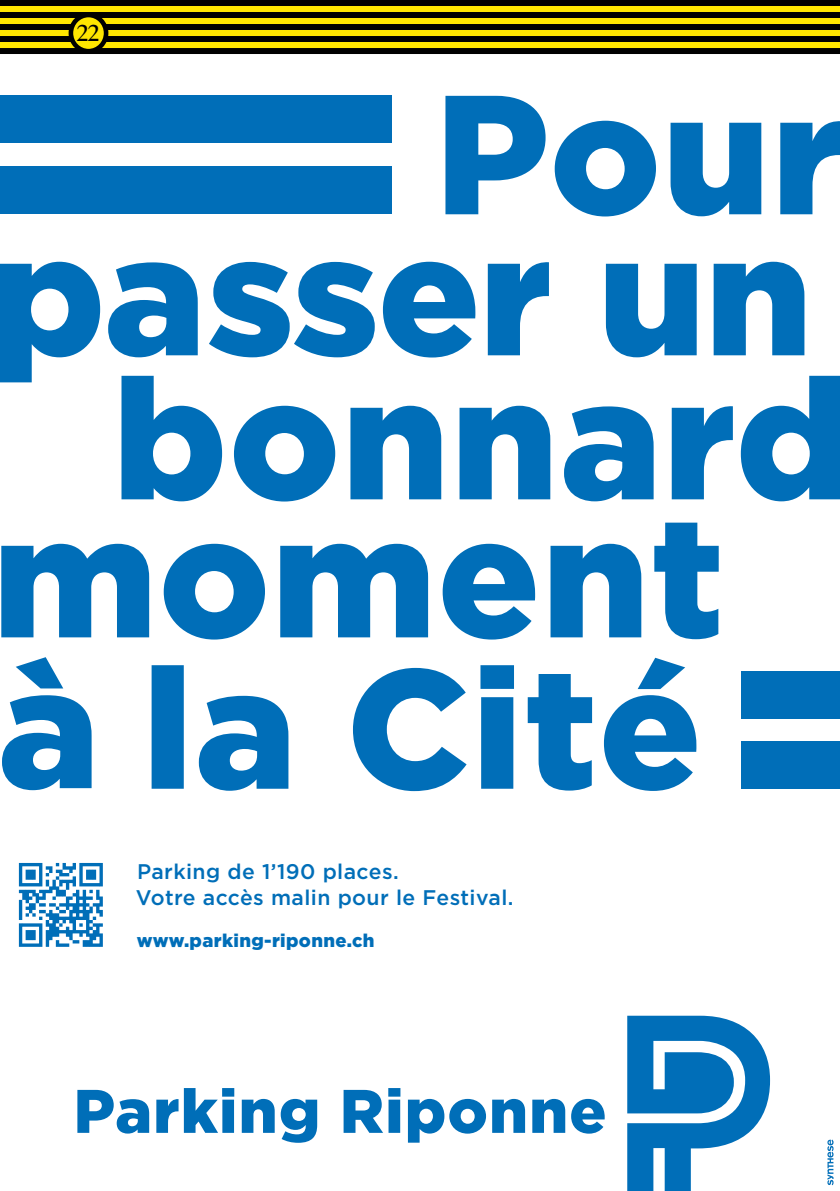
<style>
.page{position:relative;width:840px;height:1191px;background:#fff}
.page>*{position:absolute;margin:0;border:0;box-sizing:border-box;transform-origin:0 0}
.t1{font:22px "Suisse Works";color:#000}
.t2{font:500 21.2px/25.4px "Gotham";letter-spacing:.02em;color:#006eb8}
.t3{font:900 18.4px "Gotham";letter-spacing:.02em;color:#006eb8}
</style>
<div class="page">
<div style="left:0;top:0;width:839px;height:6px;background:#000"></div>
<div style="left:0;top:24px;width:839px;height:6px;background:#000"></div>
<div style="left:0;top:12px;width:839px;height:6px;background:#000"></div>
<div style="left:0;top:36px;width:839px;height:6px;background:#000"></div>
<div style="left:0;top:48px;width:839px;height:6px;background:#000"></div>
<div style="left:0;top:6px;width:839px;height:6px;background:#ffe600"></div>
<div style="left:0;top:30px;width:839px;height:6px;background:#ffe600"></div>
<div style="left:0;top:18px;width:839px;height:6px;background:#ffe600"></div>
<div style="left:0;top:42px;width:839px;height:6px;background:#ffe600"></div>
<svg style="left:827px;top:1139px;width:6px;height:46px"></svg>
<svg style="left:627px;top:1015px;width:142px;height:176px"></svg>
<svg style="left:77px;top:1089px;width:72px;height:44px"></svg>
<svg style="left:156px;top:1099px;width:22px;height:33px"></svg>
<svg style="left:184px;top:1088px;width:50px;height:44px"></svg>
<svg style="left:242px;top:1099px;width:32px;height:33px"></svg>
<svg style="left:280px;top:1099px;width:37px;height:43px"></svg>
<svg style="left:343px;top:1088px;width:57px;height:44px"></svg>
<svg style="left:407px;top:1099px;width:79px;height:43px"></svg>
<svg style="left:492px;top:1099px;width:33px;height:33px"></svg>
<svg style="left:532px;top:1099px;width:33px;height:33px"></svg>
<svg style="left:571px;top:1099px;width:33px;height:34px"></svg>
<svg style="left:1px;top:522px;width:717px;height:117px;fill:#006eb8"></svg>
<svg style="left:121px;top:376px;width:718px;height:125px;fill:#006eb8"></svg>
<svg style="left:0;top:261px;width:804px;height:121px"></svg>
<svg style="left:445px;top:96px;width:394px;height:120px;fill:#006eb8"></svg>
<div style="left:0;top:166px;width:392px;height:48px;background:#006eb8"></div>
<div style="left:0;top:95px;width:392px;height:48px;background:#006eb8"></div>
<svg style="left:151px;top:658px;width:545px;height:133px"></svg>
<svg style="left:2px;top:657px;width:89px;height:133px"></svg>
<div style="left:741px;top:741px;width:98px;height:48px;background:#006eb8"></div>
<div style="left:741px;top:671px;width:98px;height:47px;background:#006eb8"></div>
<svg style="left:19px;top:863px;width:84px;height:83px"></svg>
<svg style="left:839px;top:0;width:1px;height:54px"></svg>
<div style="left:71px;top:15px;width:35px;height:36px;background:#ffe600;border-radius:50%"></div>
<div style="left:69px;top:13px;width:39px;height:40px;border:5px solid #000;border-radius:50%"></div>
<p class="t1" style="left:77px;top:19px;width:24px">22</p>
<p class="t2" style="left:136px;top:858px;width:379px">Parking de 1’190 places.<br>Votre accès malin pour le Festival.</p>
<p class="t3" style="left:137px;top:927px;width:239px">www.parking-riponne.ch</p>
</div>
